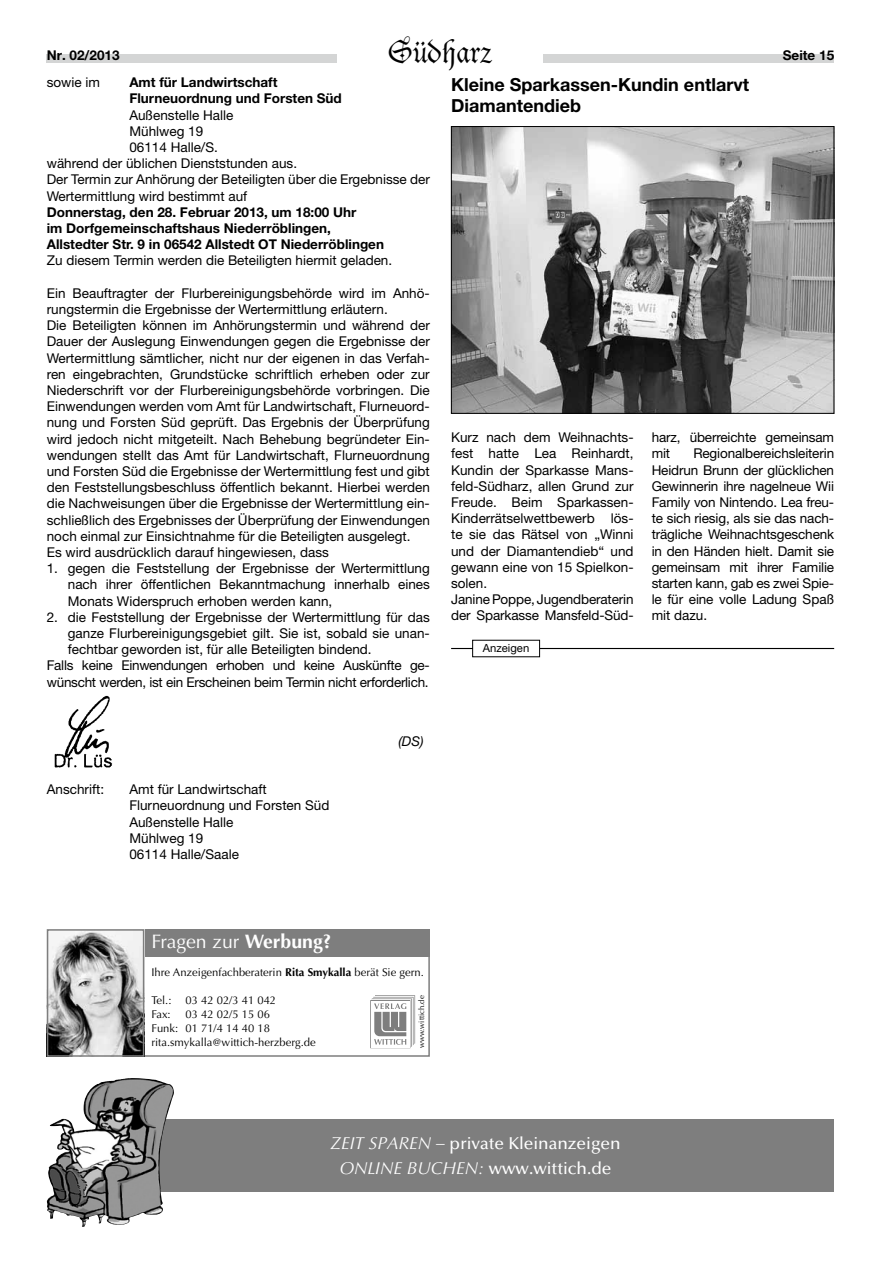
<style>
.page{position:relative;width:881px;height:1263px;background:#fff}
.page>*{position:absolute;margin:0;border:0;box-sizing:border-box;transform-origin:0 0}
.t1{font:31.5px "Duc De Berry";color:#000}
.t2{font:19.5px "Optima LT";color:#fff}
.t3{font:700 18px/21.6px "Helvetica Neue LT";color:#000}
.t4{font:500 17.25px/24.9px "Optima LT";color:#fff;text-align:center}
.t5{font:13.5px/16.2px "Helvetica Neue LT";color:#000}
.t6{font:700 13.5px/16.2px "Helvetica Neue LT";color:#000}
.t7{font:13.5px "Helvetica Neue LT";letter-spacing:-.02em;color:#000}
.t8{font:italic 13.5px "Helvetica Neue LT";color:#000}
.t9{font:11.25px/14px "Optima LT";color:#000}
.t10{font:11.25px "Helvetica Neue LT";color:#000}
.t11{font:7.8px "Optima LT";color:#000}
.s1{font-weight:700}
.s2{font-weight:400;font-style:italic}
</style>
<div class="page">
<div style="left:47px;top:54px;width:786px;height:8px;background:#d4d5d5"></div>
<div style="left:337px;top:38px;width:205px;height:31px;background:#fff"></div>
<img style="left:54px;top:695px;width:58px;height:73px">
<img style="left:453px;top:128px;width:378px;height:284px">
<div style="left:451px;top:126px;width:382px;height:288px;border:1px solid #000"></div>
<div style="left:47px;top:929px;width:382px;height:128px;border:2px solid #7e7e7e"></div>
<div style="left:47px;top:929px;width:382px;height:28px;background:#7e7e7e"></div>
<svg style="left:370px;top:995px;width:45px;height:53px"></svg>
<img style="left:50px;top:932px;width:91px;height:122px">
<div style="left:47px;top:929px;width:97px;height:128px;border:2px solid #7e7e7e"></div>
<hr style="left:451px;top:648px;width:382px;height:1px;background:#000">
<div style="left:472px;top:640px;width:67px;height:17px;background:#fff"></div>
<div style="left:156px;top:1119px;width:677px;height:73px;background:#7e7e7e"></div>
<img style="left:47px;top:1078px;width:82px;height:133px">
<p class="t6" style="left:47px;top:47px;width:74px">Nr. 02/2013</p>
<h1 class="t1" style="left:387px;top:33px;width:106px">Südharz</h1>
<p class="t6" style="left:782px;top:47px;width:53px">Seite 15</p>
<p class="t5" style="left:47px;top:74px;width:55px">sowie im</p>
<p class="t6" style="left:129px;top:74px;width:214px">Amt für Landwirtschaft<br>Flurneuordnung und Forsten Süd</p>
<p class="t5" style="left:129px;top:106px;width:106px">Außenstelle Halle</p>
<p class="t5" style="left:129px;top:123px;width:75px">Mühlweg 19</p>
<p class="t5" style="left:129px;top:139px;width:90px">06114 Halle/S.</p>
<p class="t5" style="left:47px;top:155px;width:252px">während der üblichen Dienststunden aus.</p>
<p class="t5" style="left:47px;top:171px;width:384px">Der Termin zur Anhörung der Beteiligten über die Ergebnisse der</p>
<p class="t5" style="left:47px;top:187px;width:202px">Wertermittlung wird bestimmt auf</p>
<p class="t6" style="left:47px;top:204px;width:338px">Donnerstag, den 28. Februar 2013, um 18:00 Uhr<br>im Dorfgemeinschaftshaus Niederröblingen,<br>Allstedter Str. 9 in 06542 Allstedt OT Niederröblingen</p>
<p class="t5" style="left:47px;top:252px;width:347px">Zu diesem Termin werden die Beteiligten hiermit geladen.</p>
<p class="t5" style="left:47px;top:285px;width:384px">Ein Beauftragter der Flurbereinigungsbehörde wird im Anhö&shy;rungstermin die Ergebnisse der Wertermittlung erläutern.<br>Die Beteiligten können im Anhörungstermin und während der Dauer der Auslegung Einwendungen gegen die Ergebnisse der Wertermittlung sämtlicher, nicht nur der eigenen in das Verfah&shy;ren eingebrachten, Grundstücke schriftlich erheben oder zur Niederschrift vor der Flurbereinigungsbehörde vorbringen. Die Einwendungen werden vom Amt für Landwirtschaft, Flurneuord&shy;nung und Forsten Süd geprüft. Das Ergebnis der Überprüfung wird jedoch nicht mitgeteilt. Nach Behebung begründeter Ein&shy;wendungen stellt das Amt für Landwirtschaft, Flurneuordnung und Forsten Süd die Ergebnisse der Wertermittlung fest und gibt den Feststellungsbeschluss öffentlich bekannt. Hierbei werden die Nachweisungen über die Ergebnisse der Wertermittlung ein&shy;schließlich des Ergebnisses der Überprüfung der Einwendungen noch einmal zur Einsichtnahme für die Beteiligten ausgelegt.<br>Es wird ausdrücklich darauf hingewiesen, dass</p>
<p class="t5" style="left:68px;top:560px;width:363px;text-align:justify;text-indent:-21px">1. gegen die Feststellung der Ergebnisse der Wertermittlung nach ihrer öffentlichen Bekanntmachung innerhalb eines Monats Widerspruch erhoben werden kann,</p>
<p class="t5" style="left:47px;top:609px;width:384px">2. die Feststellung der Ergebnisse der Wertermittlung für das</p>
<p class="t5" style="left:68px;top:625px;width:363px">ganze Flurbereinigungsgebiet gilt. Sie ist, sobald sie unan-</p>
<p class="t5" style="left:68px;top:641px;width:305px">fechtbar geworden ist, für alle Beteiligten bindend.</p>
<p class="t7" style="left:47px;top:658px;width:384px">Falls keine Einwendungen erhoben und keine Auskünfte ge-</p>
<p class="t7" style="left:47px;top:674px;width:383px">wünscht werden, ist ein Erscheinen beim Termin nicht erforderlich.</p>
<p class="t5" style="left:47px;top:781px;width:59px">Anschrift:</p>
<p class="t5" style="left:129px;top:781px;width:201px">Amt für Landwirtschaft<br>Flurneuordnung und Forsten Süd<br>Außenstelle Halle<br>Mühlweg 19<br>06114 Halle/Saale</p>
<p class="t8" style="left:398px;top:732px;width:27px">(DS)</p>
<h3 class="t3" style="left:451px;top:73px;width:299px">Kleine Sparkassen-Kundin entlarvt<br>Diamantendieb</h3>
<p class="t5" style="left:451px;top:429px;width:184px">Kurz nach dem Weihnachts&shy;fest hatte Lea Reinhardt,<br>Kundin der Sparkasse Mans&shy;feld-Südharz, allen Grund zur<br>Freude. Beim Sparkassen-<br>Kinderrätselwettbewerb lös&shy;te sie das Rätsel von „Winni und der Diamantendieb“ und gewann eine von 15 Spielkon&shy;solen.<br>Janine Poppe, Jugendberaterin der Sparkasse Mansfeld-Süd-</p>
<p class="t5" style="left:651px;top:429px;width:184px">harz, überreichte gemeinsam mit</p>
<p class="t5" style="left:651px;top:445px;width:184px;text-align:justify;text-indent:42px">Regionalbereichsleiterin Heidrun Brunn der glücklichen Gewinnerin ihre nagelneue Wii Family von Nintendo. Lea freu&shy;te sich riesig, als sie das nach&shy;trägliche Weihnachtsgeschenk in den Händen hielt. Damit sie gemeinsam mit ihrer Familie starten kann, gab es zwei Spie&shy;le für eine volle Ladung Spaß mit dazu.</p>
<p class="t10" style="left:483px;top:641px;width:48px">Anzeigen</p>
<h2 class="t2" style="left:151px;top:930px;width:182px">Fragen zur <span class="s1">Werbung?</span></h2>
<p class="t9" style="left:151px;top:966px;width:274px">Ihre Anzeigenfachberaterin <span class="s1">Rita Smykalla</span> berät Sie gern.</p>
<p class="t9" style="left:151px;top:994px;width:126px">Tel.: 03 42 02/3 41 042<br>Fax:</p>
<p class="t11" style="left:417px;top:1048px;width:54px;rotate:-90deg">www.wittich.de</p>
<p class="t9" style="left:151px;top:1007px;width:166px;text-indent:34px">03 42 02/5 15 06<br>Funk: 01 71/4 14 40 18 rita.smykalla@wittich-herzberg.de</p>
<p class="t4" style="left:330px;top:1131px;width:291px"><span class="s2">ZEIT SPAREN –</span> private Kleinanzeigen<br><span class="s2">ONLINE BUCHEN:</span> www.wittich.de</p>
</div>
